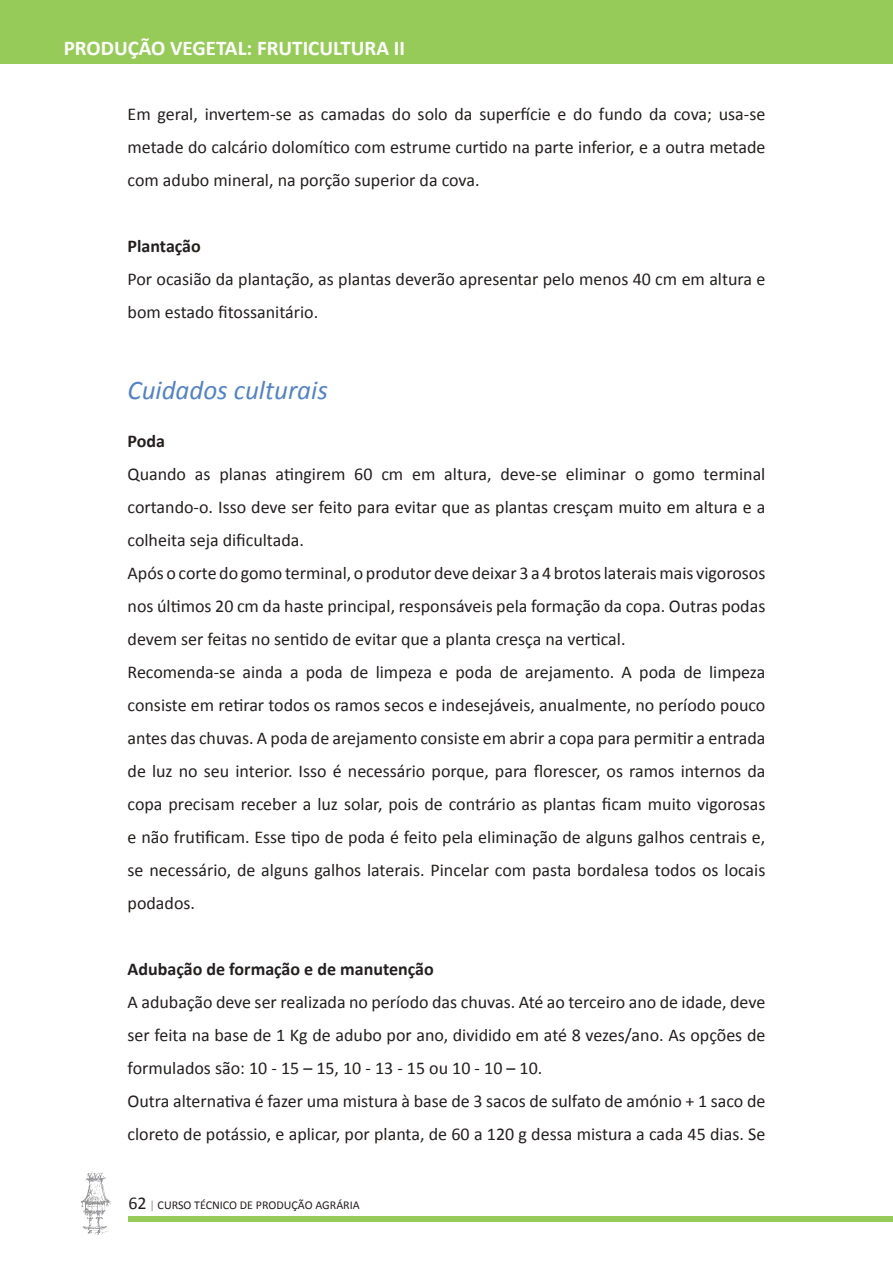
<style>
.page{position:relative;width:893px;height:1263px;background:#fff}
.page>*{position:absolute;margin:0;border:0;box-sizing:border-box;transform-origin:0 0}
.t1{font:italic 27px "Calibri";color:#5383c3}
.t2{font:700 21px "Calibri";color:#fff}
.t3{font:18px/33px "Calibri";color:#241f1f}
.t4{font:700 18px "Calibri";color:#241f1f}
.t5{font:12px "Calibri";color:#241f1f}
.s1{font-size:18px}
.s2{color:#919193}
</style>
<div class="page">
<div style="left:128px;top:1216px;width:765px;height:5px;background:#97cb59"></div>
<div style="left:0;top:0;width:893px;height:64px;background:#97cb59"></div>
<svg style="left:80px;top:1171px;width:31px;height:64px"></svg>
<p class="t2" style="left:64px;top:35px;width:343px">PRODUÇÃO VEGETAL: FRUTICULTURA II</p>
<p class="t3" style="left:128px;top:96px;width:639px;text-align:justify">Em geral, invertem-se as camadas do solo da superfície e do fundo da cova; usa-se metade do calcário dolomítico com estrume curtido na parte inferior, e a outra metade com adubo mineral, na porção superior da cova.</p>
<p class="t4" style="left:128px;top:235px;width:75px">Plantação</p>
<p class="t3" style="left:128px;top:261px;width:639px">Por ocasião da plantação, as plantas deverão apresentar pelo menos 40 cm em altura e bom estado fitossanitário.</p>
<h1 class="t1" style="left:128px;top:373px;width:202px">Cuidados culturais</h1>
<p class="t4" style="left:128px;top:430px;width:39px">Poda</p>
<p class="t3" style="left:128px;top:456px;width:639px">Quando as planas atingirem 60 cm em altura, deve-se eliminar o gomo terminal cortando-o. Isso deve ser feito para evitar que as plantas cresçam muito em altura e a colheita seja dificultada.<br>Após o corte do gomo terminal, o produtor deve deixar 3 a 4 brotos laterais mais vigorosos nos últimos 20 cm da haste principal, responsáveis pela formação da copa. Outras podas devem ser feitas no sentido de evitar que a planta cresça na vertical.<br>Recomenda-se ainda a poda de limpeza e poda de arejamento. A poda de limpeza consiste em retirar todos os ramos secos e indesejáveis, anualmente, no período pouco antes das chuvas. A poda de arejamento consiste em abrir a copa para permitir a entrada de luz no seu interior. Isso é necessário porque, para florescer, os ramos internos da copa precisam receber a luz solar, pois de contrário as plantas ficam muito vigorosas e não frutificam. Esse tipo de poda é feito pela eliminação de alguns galhos centrais e, se necessário, de alguns galhos laterais. Pincelar com pasta bordalesa todos os locais podados.</p>
<p class="t4" style="left:128px;top:958px;width:308px">Adubação de formação e de manutenção</p>
<p class="t3" style="left:128px;top:984px;width:639px">A adubação deve ser realizada no período das chuvas. Até ao terceiro ano de idade, deve ser feita na base de 1 Kg de adubo por ano, dividido em até 8 vezes/ano. As opções de formulados são: 10 - 15 – 15, 10 - 13 - 15 ou 10 - 10 – 10.<br>Outra alternativa é fazer uma mistura à base de 3 sacos de sulfato de amónio + 1 saco de cloreto de potássio, e aplicar, por planta, de 60 a 120 g dessa mistura a cada 45 dias. Se</p>
<p class="t5" style="left:128px;top:1198px;width:233px"><span class="s1">62</span> <span class="s2">|</span> CURSO TÉCNICO DE PRODUÇÃO AGRÁRIA</p>
</div>
